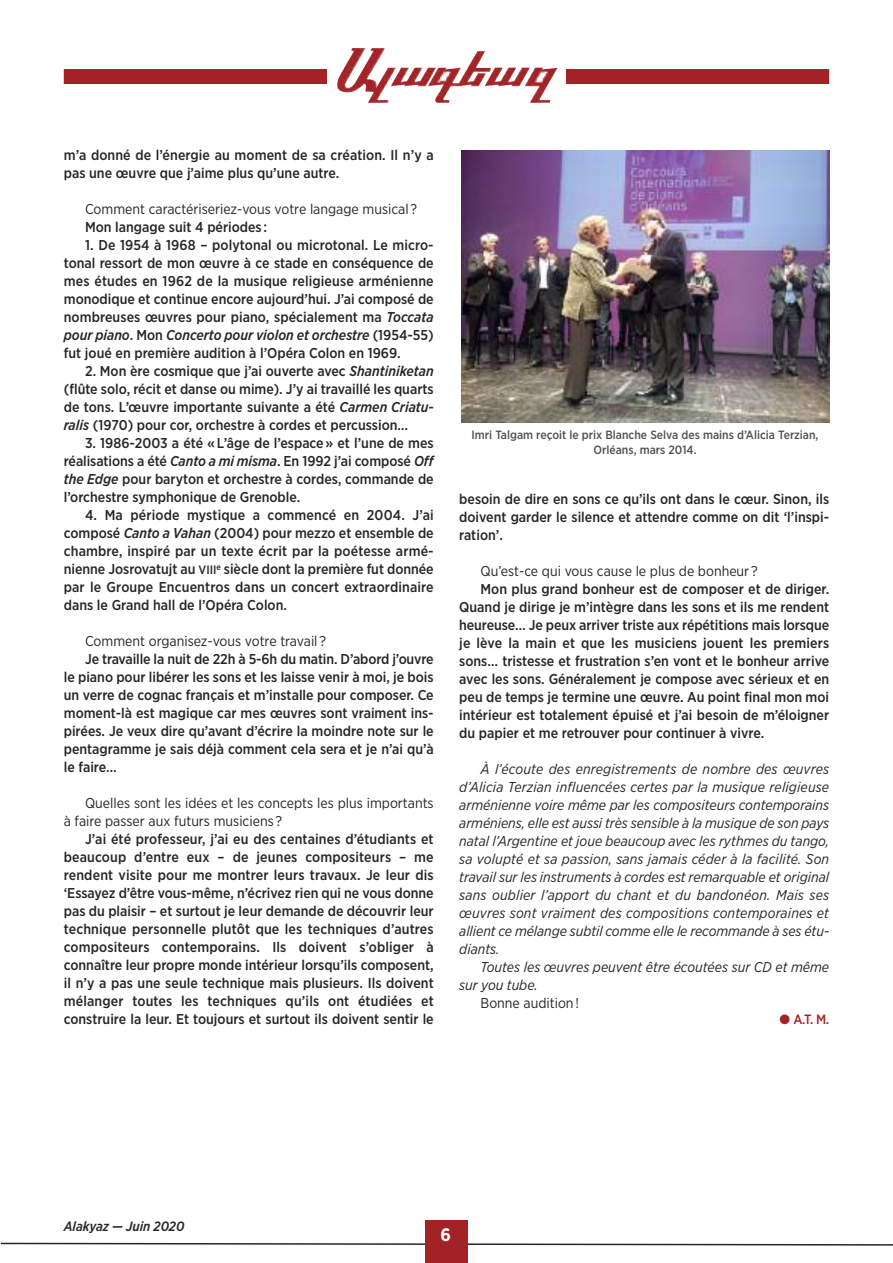
<style>
.page{position:relative;width:893px;height:1263px;background:#fff}
.page>*{position:absolute;margin:0;border:0;box-sizing:border-box;transform-origin:0 0}
.t1{font:700 18px "Gotham Narrow";color:#fff}
.t2{font:500 14.25px/18px "Gotham Narrow";color:#272526;text-align:justify}
.t3{font:italic 14.25px/18px "Gotham Narrow";letter-spacing:-.005em;color:#272526;text-align:justify}
.t4{font:14.25px/18px "Gotham Narrow";color:#272526}
.t5{font:14.25px "Gotham Narrow";letter-spacing:-.02em;color:#272526}
.t6{font:italic 500 13.5px "Gotham Narrow";color:#272526}
.t7{font:500 13.5px "Gotham Narrow";color:#a22226}
.t8{font:500 12px/15px "Gotham Narrow";color:#525152;text-align:center}
.s1{font-style:italic}
.s2{font-size:12.15px}
</style>
<div class="page">
<svg style="left:1px;top:1242px;width:892px;height:4px"></svg>
<div style="left:425px;top:1220px;width:43px;height:43px;background:#a22226"></div>
<div style="left:64px;top:69px;width:765px;height:15px;background:#a22226"></div>
<div style="left:327px;top:41px;width:239px;height:68px;background:#fff"></div>
<img style="left:337px;top:48px;width:221px;height:55px">
<img style="left:461px;top:150px;width:368px;height:272px">
<p class="t2" style="left:64px;top:147px;width:371px">m’a donné de l’énergie au moment de sa création. Il n’y a pas une œuvre que j’aime plus qu’une autre.</p>
<p class="t4" style="left:85px;top:201px;width:334px">Comment caractériseriez-vous votre langage musical ?</p>
<p class="t2" style="left:85px;top:219px;width:184px">Mon langage suit 4 périodes :</p>
<p class="t2" style="left:64px;top:237px;width:371px;text-indent:21px">1. De 1954 à 1968 – polytonal ou microtonal. Le micro&shy;tonal ressort de mon œuvre à ce stade en conséquence de mes études en 1962 de la musique religieuse arménienne monodique et continue encore aujourd’hui. J’ai composé de nombreuses œuvres pour piano, spécialement ma <span class="s1">Toccata pour piano</span>. Mon <span class="s1">Concerto pour violon et orchestre</span> (1954-55) fut joué en première audition à l’Opéra Colon en 1969.</p>
<p class="t2" style="left:64px;top:363px;width:371px;text-indent:21px">2. Mon ère cosmique que j’ai ouverte avec <span class="s1">Shantiniketan </span>(flûte solo, récit et danse ou mime). J’y ai travaillé les quarts de tons. L’œuvre importante suivante a été <span class="s1">Carmen Criatu&shy;ralis</span> (1970) pour cor, orchestre à cordes et percussion…</p>
<p class="t2" style="left:64px;top:435px;width:371px;text-indent:21px">3. 1986-2003 a été «L’âge de l’espace» et l’une de mes réalisations a été <span class="s1">Canto a mi misma</span>. En 1992 j’ai composé <span class="s1">Off the Edge</span> pour baryton et orchestre à cordes, commande de l’orchestre symphonique de Grenoble.</p>
<p class="t2" style="left:64px;top:507px;width:371px;text-indent:21px">4. Ma période mystique a commencé en 2004. J’ai composé <span class="s1">Canto a Vahan</span> (2004) pour mezzo et ensemble de chambre, inspiré par un texte écrit par la poétesse armé&shy;nienne Josrovatujt au <span class="s2">VIII</span><sup>e</sup> siècle dont la première fut donnée par le Groupe Encuentros dans un concert extraordinaire dans le Grand hall de l’Opéra Colon.</p>
<p class="t5" style="left:85px;top:636px;width:242px">Comment organisez-vous votre travail ?</p>
<p class="t2" style="left:64px;top:651px;width:371px;text-indent:21px">Je travaille la nuit de 22h à 5-6h du matin. D’abord j’ouvre le piano pour libérer les sons et les laisse venir à moi, je bois un verre de cognac français et m’installe pour composer. Ce moment-là est magique car mes œuvres sont vraiment ins&shy;pirées. Je veux dire qu’avant d’écrire la moindre note sur le pentagramme je sais déjà comment cela sera et je n’ai qu’à le faire…</p>
<p class="t4" style="left:64px;top:795px;width:371px;text-indent:21px">Quelles sont les idées et les concepts les plus importants à faire passer aux futurs musiciens ?</p>
<p class="t2" style="left:64px;top:831px;width:371px;text-indent:21px">J’ai été professeur, j’ai eu des centaines d’étudiants et beaucoup d’entre eux – de jeunes compositeurs – me rendent visite pour me montrer leurs travaux. Je leur dis ‘Essayez d’être vous-même, n’écrivez rien qui ne vous donne pas du plaisir – et surtout je leur demande de découvrir leur technique personnelle plutôt que les techniques d’autres compositeurs contemporains. Ils doivent s’obliger à connaître leur propre monde intérieur lorsqu’ils composent, il n’y a pas une seule technique mais plusieurs. Ils doivent mélanger toutes les techniques qu’ils ont étudiées et construire la leur. Et toujours et surtout ils doivent sentir le</p>
<p class="t8" style="left:472px;top:428px;width:349px">Imri Talgam reçoit le prix Blanche Selva des mains d’Alicia Terzian,<br>Orléans, mars 2014.</p>
<p class="t2" style="left:459px;top:491px;width:371px">besoin de dire en sons ce qu’ils ont dans le cœur. Sinon, ils doivent garder le silence et attendre comme on dit ‘l’inspi&shy;ration’.</p>
<p class="t4" style="left:480px;top:563px;width:279px">Qu’est-ce qui vous cause le plus de bonheur ?</p>
<p class="t2" style="left:459px;top:581px;width:371px;text-indent:21px">Mon plus grand bonheur est de composer et de diriger.<br>Quand je dirige je m’intègre dans les sons et ils me rendent heureuse… Je peux arriver triste aux répétitions mais lorsque je lève la main et que les musiciens jouent les premiers sons… tristesse et frustration s’en vont et le bonheur arrive avec les sons. Généralement je compose avec sérieux et en peu de temps je termine une œuvre. Au point final mon moi intérieur est totalement épuisé et j’ai besoin de m’éloigner du papier et me retrouver pour continuer à vivre.</p>
<p class="t3" style="left:459px;top:761px;width:371px;text-indent:21px">À l’écoute des enregistrements de nombre des œuvres d’Alicia Terzian influencées certes par la musique religieuse arménienne voire même par les compositeurs contemporains arméniens, elle est aussi très sensible à la musique de son pays natal l’Argentine et joue beaucoup avec les rythmes du tango, sa volupté et sa passion, sans jamais céder à la facilité. Son travail sur les instruments à cordes est remarquable et original sans oublier l’apport du chant et du bandonéon. Mais ses œuvres sont vraiment des compositions contemporaines et allient ce mélange subtil comme elle le recommande à ses étu&shy;diants.</p>
<p class="t3" style="left:459px;top:959px;width:371px;text-indent:21px">Toutes les œuvres peuvent être écoutées sur CD et même sur you tube.</p>
<p class="t4" style="left:480px;top:995px;width:100px">Bonne audition!</p>
<p class="t7" style="left:780px;top:1015px;width:51px">● A.T. M.</p>
<p class="t6" style="left:64px;top:1222px;width:122px">Alakyaz — Juin 2020</p>
<p class="t1" style="left:440px;top:1228px;width:12px">6</p>
</div>
